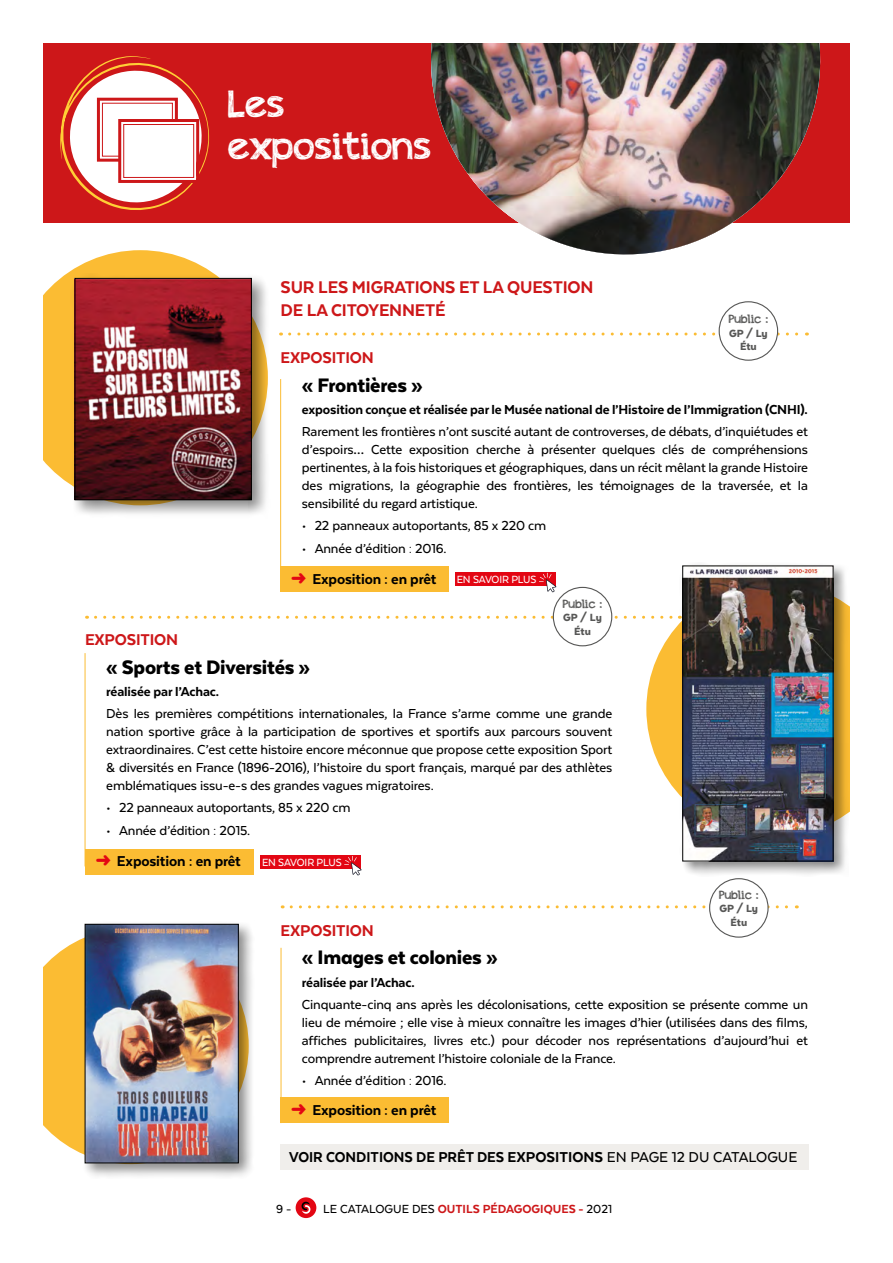
<style>
.page{position:relative;width:893px;height:1263px;background:#fff}
.page>*{position:absolute;margin:0;border:0;box-sizing:border-box;transform-origin:0 0}
.t1{font:37.5px/42px "appleberry";color:#fff}
.t2{font:900 22.5px "Texta Alt";letter-spacing:-.01em;color:#000}
.t3{font:800 19.5px/22.5px "Texta";letter-spacing:-.01em;color:#cd1719}
.t4{font:800 18px "Texta";letter-spacing:-.01em;color:#cd1719}
.t5{font:800 16.5px "Texta";letter-spacing:-.01em;color:#000}
.t6{font:500 15px/18px "Texta";letter-spacing:-.01em;color:#000;text-align:justify}
.t7{font:800 15px "Texta";letter-spacing:-.01em;color:#000}
.t8{font:800 13.5px "Texta";color:#cd1719}
.t9{font:500 13.5px "Texta";color:#000}
.t10{font:900 12px/13.5px "Texta Alt";letter-spacing:-.005em;color:#575756;text-align:center}
.t11{font:500 12px "Texta";letter-spacing:-.01em;color:#fff}
.t12{font:12px "appleberry";letter-spacing:.01em;color:#575756}
.s1{color:#e30613}
.s2{font-weight:500}
.s3{font-weight:500;color:#000}
</style>
<div class="page">
<div style="left:296px;top:1197px;width:20px;height:21px;background:#e30613;border-radius:50%"></div>
<svg style="left:301px;top:1201px;width:10px;height:13px"></svg>
<div style="left:13px;top:250px;width:255px;height:255px;background:#fbbc33;border-radius:50%"></div>
<hr style="left:280px;top:379px;width:1px;height:194px;background:#fbbc33">
<svg style="left:290px;top:332px;width:517px;height:3px"></svg>
<div style="left:719px;top:302px;width:59px;height:58px;background:#fff;border-radius:50%"></div>
<div style="left:719px;top:301px;width:59px;height:60px;border:1px solid #575756;border-radius:50%"></div>
<hr style="left:85px;top:653px;width:1px;height:213px;background:#fbbc33">
<div style="left:13px;top:928px;width:236px;height:236px;background:#fbbc33;border-radius:50%"></div>
<svg style="left:646px;top:606px;width:204px;height:206px;fill:#fbbc33"></svg>
<svg style="left:96px;top:616px;width:583px;height:3px"></svg>
<svg style="left:291px;top:905px;width:506px;height:3px"></svg>
<hr style="left:281px;top:948px;width:1px;height:175px;background:#fbbc33">
<div style="left:553px;top:587px;width:59px;height:59px;background:#fff;border-radius:50%"></div>
<div style="left:553px;top:587px;width:59px;height:59px;border:1px solid #575756;border-radius:50%"></div>
<div style="left:710px;top:879px;width:58px;height:58px;background:#fff;border-radius:50%"></div>
<div style="left:709px;top:878px;width:60px;height:60px;border:1px solid #575756;border-radius:50%"></div>
<div style="left:70px;top:274px;width:201px;height:245px;background:#000;opacity:.45"></div>
<img style="left:77px;top:280px;width:173px;height:218px">
<div style="left:75px;top:278px;width:177px;height:222px;border:1px solid #000"></div>
<div style="left:679px;top:562px;width:170px;height:315px;background:#000;opacity:.45"></div>
<img style="left:684px;top:568px;width:147px;height:291px">
<div style="left:682px;top:566px;width:151px;height:295px;border:1px solid #000"></div>
<div style="left:81px;top:920px;width:173px;height:259px;background:#000;opacity:.45"></div>
<img style="left:87px;top:926px;width:150px;height:235px">
<div style="left:85px;top:924px;width:154px;height:239px;border:1px solid #000"></div>
<div style="left:43px;top:43px;width:807px;height:180px;background:#cd1719"></div>
<svg style="left:60px;top:56px;width:150px;height:154px"></svg>
<div style="left:123px;top:124px;width:71px;height:54px;border:1px solid #cd1719"></div>
<img style="left:431px;top:43px;width:390px;height:212px">
<div style="left:0;top:21px;width:43px;height:1242px;background:#fff"></div>
<div style="left:281px;top:566px;width:168px;height:26px;background:#fbbc33"></div>
<div style="left:85px;top:849px;width:168px;height:25px;background:#fbbc33"></div>
<div style="left:281px;top:1144px;width:528px;height:25px;background:#f0eeeb"></div>
<div style="left:281px;top:1097px;width:168px;height:26px;background:#fbbc33"></div>
<div style="left:455px;top:572px;width:100px;height:14px;background:#e30613"></div>
<svg style="left:539px;top:573px;width:17px;height:19px"></svg>
<div style="left:260px;top:855px;width:101px;height:14px;background:#e30613"></div>
<svg style="left:344px;top:856px;width:18px;height:19px"></svg>
<h1 class="t1" style="left:228px;top:83px;width:205px">Les expositions</h1>
<h3 class="t3" style="left:281px;top:276px;width:314px">SUR LES MIGRATIONS ET LA QUESTION<br>DE LA CITOYENNETÉ</h3>
<p class="t12" style="left:729px;top:311px;width:41px">Public :</p>
<p class="t10" style="left:729px;top:326px;width:40px">GP / Ly<br>Étu</p>
<p class="t4" style="left:281px;top:348px;width:95px">EXPOSITION</p>
<h2 class="t2" style="left:302px;top:373px;width:122px">« Frontières »</h2>
<p class="t7" style="left:302px;top:401px;width:507px">exposition conçue et réalisée par le Musée national de l’Histoire de l’Immigration (CNHI).</p>
<p class="t6" style="left:302px;top:422px;width:508px">Rarement les frontières n’ont suscité autant de controverses, de débats, d’inquiétudes et d’espoirs… Cette exposition cherche à présenter quelques clés de compréhensions pertinentes, à la fois historiques et géographiques, dans un récit mêlant la grande Histoire des migrations, la géographie des frontières, les témoignages de la traversée, et la sensibilité du regard artistique.</p>
<p class="t6" style="left:302px;top:517px;width:246px">• 22 panneaux autoportants, 85 x 220 cm</p>
<p class="t6" style="left:302px;top:539px;width:146px">• Année d’édition : 2016.</p>
<p class="t5" style="left:291px;top:570px;width:147px"><span class="s1">➜</span> Exposition : en prêt</p>
<p class="t11" style="left:457px;top:573px;width:81px">EN SAVOIR PLUS</p>
<p class="t12" style="left:563px;top:595px;width:41px">Public :</p>
<p class="t10" style="left:563px;top:610px;width:40px">GP / Ly<br>Étu</p>
<p class="t4" style="left:85px;top:631px;width:95px">EXPOSITION</p>
<h2 class="t2" style="left:106px;top:655px;width:205px">« Sports et Diversités »</h2>
<p class="t7" style="left:106px;top:684px;width:114px">réalisée par l’Achac.</p>
<p class="t6" style="left:106px;top:704px;width:508px">Dès les premières compétitions internationales, la France s’arme comme une grande nation sportive grâce à la participation de sportives et sportifs aux parcours souvent extraordinaires. C’est cette histoire encore méconnue que propose cette exposition Sport &amp; diversités en France (1896-2016), l’histoire du sport français, marqué par des athlètes emblématiques issu-e-s des grandes vagues migratoires.</p>
<p class="t6" style="left:106px;top:799px;width:246px">• 22 panneaux autoportants, 85 x 220 cm</p>
<p class="t6" style="left:106px;top:821px;width:145px">• Année d’édition : 2015.</p>
<p class="t5" style="left:96px;top:852px;width:147px"><span class="s1">➜</span> Exposition : en prêt</p>
<p class="t11" style="left:262px;top:856px;width:81px">EN SAVOIR PLUS</p>
<p class="t12" style="left:719px;top:886px;width:41px">Public :</p>
<p class="t10" style="left:719px;top:902px;width:40px">GP / Ly<br>Étu</p>
<p class="t4" style="left:281px;top:921px;width:95px">EXPOSITION</p>
<h2 class="t2" style="left:302px;top:946px;width:197px">« Images et colonies »</h2>
<p class="t7" style="left:302px;top:974px;width:114px">réalisée par l’Achac.</p>
<p class="t6" style="left:302px;top:995px;width:508px">Cinquante-cinq ans après les décolonisations, cette exposition se présente comme un lieu de mémoire ; elle vise à mieux connaître les images d’hier (utilisées dans des films, affiches publicitaires, livres etc.) pour décoder nos représentations d’aujourd’hui et comprendre autrement l’histoire coloniale de la France.</p>
<p class="t6" style="left:302px;top:1071px;width:146px">• Année d’édition : 2016.</p>
<p class="t5" style="left:291px;top:1101px;width:147px"><span class="s1">➜</span> Exposition : en prêt</p>
<p class="t5" style="left:289px;top:1148px;width:510px">VOIR CONDITIONS DE PRÊT DES EXPOSITIONS <span class="s2">EN PAGE 12 DU CATALOGUE</span></p>
<p class="t9" style="left:276px;top:1202px;width:17px">9 -</p>
<p class="t8" style="left:323px;top:1202px;width:290px"><span class="s3">LE CATALOGUE DES</span> OUTILS PÉDAGOGIQUES - <span class="s3">2021</span></p>
</div>
